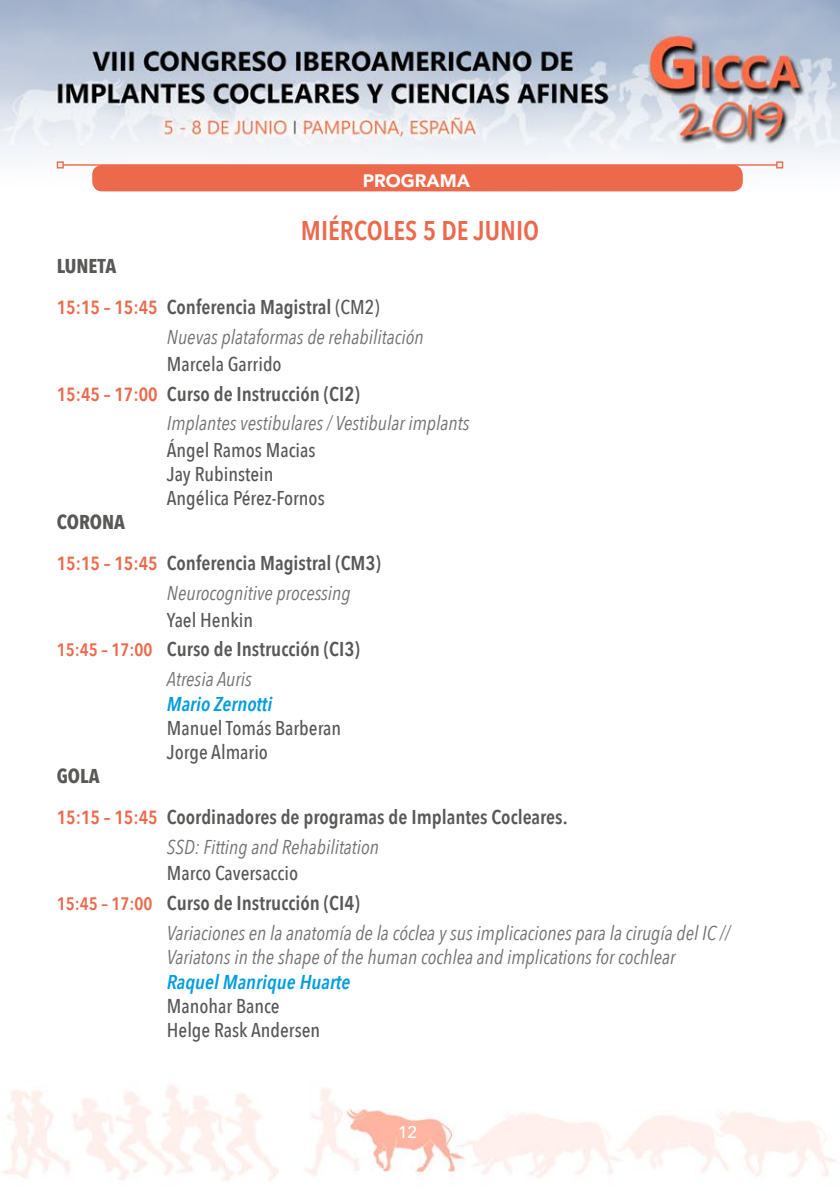
<style>
.page{position:relative;width:840px;height:1191px;background:#fff}
.page>*{position:absolute;margin:0;border:0;box-sizing:border-box;transform-origin:0 0}
.t1{font:600 27px "Avenir Next Condensed";color:#ed694c}
.t2{font:600 20px/41px "Avenir Next Condensed";color:#585857}
.t3{font:italic 20px "Avenir Next Condensed";color:#747271}
.t4{font:500 20px/24px "Avenir Next Condensed";color:#575756}
.t5{font:italic 600 20px "Avenir Next Condensed";color:#009de0}
.t6{font:900 18px "Avenir";color:#fff}
.t7{font:500 17px "Avenir";color:#fff}
.s1{font-weight:700}
.s2{font-size:19px;color:#ed694c}
.s3{font-weight:500}
.s4{font-weight:500;color:#575756}
.s5{font-size:18px;color:#ed694c}
.s6{font-weight:400;font-style:italic;color:#747271}
</style>
<div class="page">
<img style="left:0;top:0;width:839px;height:1181px">
<div style="left:92px;top:165px;width:650px;height:26px;background:#ed694c;border-radius:10px"></div>
<hr style="left:63px;top:164px;width:713px;height:2px;background:#ed694c">
<div style="left:57px;top:161px;width:7px;height:7px;border:1px solid #ed694c"></div>
<div style="left:775px;top:161px;width:7px;height:7px;border:1px solid #ed694c"></div>
<p class="t6" style="left:362px;top:165px;width:109px">PROGRAMA</p>
<h1 class="t1" style="left:301px;top:207px;width:240px">MIÉRCOLES 5 DE JUNIO</h1>
<p class="t2" style="left:57px;top:245px;width:324px"><span class="s1">LUNETA<br></span><span class="s2">15:15 – 15:45</span> Conferencia Magistral <span class="s3">(CM2)</span></p>
<p class="t3" style="left:167px;top:325px;width:258px">Nuevas plataformas de rehabilitación</p>
<p class="t4" style="left:167px;top:352px;width:116px">Marcela Garrido</p>
<p class="t2" style="left:57px;top:372px;width:304px"><span class="s2">15:45 – 17:00</span> Curso de Instrucción (CI2)</p>
<p class="t3" style="left:167px;top:411px;width:304px">Implantes vestibulares / Vestibular implants</p>
<p class="t4" style="left:167px;top:438px;width:159px">Ángel Ramos Macias<br>Jay Rubinstein<br>Angélica Pérez-Fornos</p>
<p class="t2" style="left:57px;top:501px;width:325px"><span class="s1">CORONA<br></span><span class="s2">15:15 – 15:45</span> Conferencia Magistral (CM3)</p>
<p class="t3" style="left:167px;top:581px;width:185px">Neurocognitive processing</p>
<p class="t2" style="left:57px;top:604px;width:304px;line-height:29.6px;text-align:center"><span class="s4">Yael Henkin<br></span><span class="s5">15:45 – 17:00</span> Curso de Instrucción (CI3)<br><span class="s6">Atresia Auris</span></p>
<p class="t5" style="left:167px;top:691px;width:107px">Mario Zernotti</p>
<p class="t4" style="left:167px;top:716px;width:176px">Manuel Tomás Barberan<br>Jorge Almario</p>
<p class="t2" style="left:57px;top:755px;width:512px"><span class="s1">GOLA<br></span><span class="s2">15:15 – 15:45</span> Coordinadores de programas de Implantes Cocleares.</p>
<p class="t3" style="left:167px;top:834px;width:214px">SSD: Fitting and Rehabilitation</p>
<p class="t4" style="left:167px;top:861px;width:133px">Marco Caversaccio</p>
<p class="t2" style="left:57px;top:882px;width:304px"><span class="s5">15:45 – 17:00</span> Curso de Instrucción (CI4)</p>
<p class="t3" style="left:167px;top:920px;width:564px">Variaciones en la anatomía de la cóclea y sus implicaciones para la cirugía del IC //</p>
<p class="t3" style="left:167px;top:944px;width:509px">Variatons in the shape of the human cochlea and implications for cochlear</p>
<p class="t5" style="left:167px;top:969px;width:185px">Raquel Manrique Huarte</p>
<p class="t4" style="left:167px;top:993px;width:155px">Manohar Bance<br>Helge Rask Andersen</p>
<p class="t7" style="left:398px;top:1117px;width:20px">12</p>
</div>
